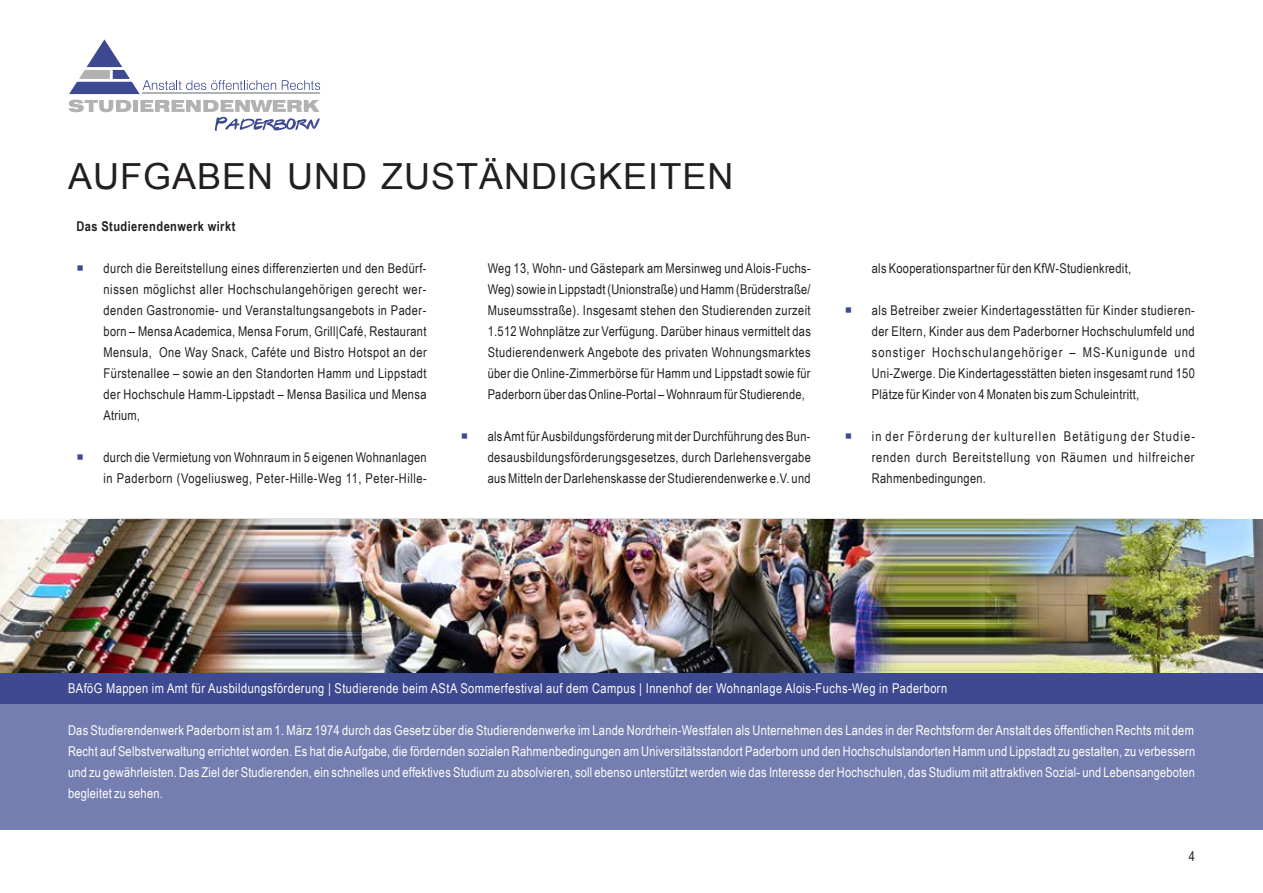
<style>
.page{position:relative;width:1263px;height:893px;background:#fff}
.page>*{position:absolute;margin:0;border:0;box-sizing:border-box;transform-origin:0 0}
.t1{font:36px "Arial";letter-spacing:.03em;color:#231f20}
.t2{font:13.5px/21px "Arial Narrow";letter-spacing:.025em;color:#231f20;text-align:justify}
.t3{font:13.5px/21px "Arial Narrow";letter-spacing:.035em;color:#fff;text-align:justify}
.t4{font:700 13.5px "Arial Narrow";letter-spacing:.035em;color:#231f20}
</style>
<div class="page">
<svg style="left:69px;top:100px;width:62px;height:12px"></svg>
<div style="left:133px;top:100px;width:5px;height:12px;background:#b0b2b3"></div>
<hr style="left:143px;top:93px;width:177px;height:1px;background:#b0b2b3">
<svg style="left:69px;top:39px;width:207px;height:55px"></svg>
<svg style="left:282px;top:80px;width:38px;height:10px"></svg>
<svg style="left:140px;top:100px;width:180px;height:31px"></svg>
<div style="left:0;top:704px;width:1263px;height:126px;background:#757eb0"></div>
<div style="left:0;top:672px;width:1263px;height:32px;background:#3d4990"></div>
<img style="left:0;top:584px;width:1263px;height:88px">
<img style="left:0;top:518px;width:1263px;height:66px">
<h1 class="t1" style="left:68px;top:153px;width:667px">AUFGABEN UND ZUSTÄNDIGKEITEN</h1>
<p class="t4" style="left:77px;top:216px;width:160px">Das Studierendenwerk wirkt</p>
<p class="t2" style="left:104px;top:257px;width:325px">durch die Bereitstellung eines differenzierten und den Bedürf&shy;nissen möglichst aller Hochschulangehörigen gerecht wer&shy;denden Gastronomie- und Veranstaltungsangebots in Pader&shy;born – Mensa Academica, Mensa Forum, Grill|Café, Restaurant Mensula, One Way Snack, Caféte und Bistro Hotspot an der Fürstenallee – sowie an den Standorten Hamm und Lippstadt der Hochschule Hamm-Lippstadt – Mensa Basilica und Mensa Atrium,</p>
<p class="t2" style="left:104px;top:446px;width:325px">durch die Vermietung von Wohnraum in 5 eigenen Wohnanlagen in Paderborn (Vogeliusweg, Peter-Hille-Weg 11, Peter-Hille-</p>
<p class="t2" style="left:488px;top:257px;width:325px">Weg 13, Wohn- und Gästepark am Mersinweg und Alois-Fuchs-Weg) sowie in Lippstadt (Unionstraße) und Hamm (Brüderstraße/ Museumsstraße). Insgesamt stehen den Studierenden zurzeit 1.512 Wohnplätze zur Verfügung. Darüber hinaus vermittelt das Studierendenwerk Angebote des privaten Wohnungsmarktes über die Online-Zimmerbörse für Hamm und Lippstadt sowie für Paderborn über das Online-Portal – Wohnraum für Studierende,</p>
<p class="t2" style="left:488px;top:425px;width:325px">als Amt für Ausbildungsförderung mit der Durchführung des Bun&shy;desausbildungsförderungsgesetzes, durch Darlehensvergabe aus Mitteln der Darlehenskasse der Studierendenwerke e.V. und</p>
<p class="t2" style="left:872px;top:257px;width:261px">als Kooperationspartner für den KfW-Studienkredit,</p>
<p class="t2" style="left:872px;top:299px;width:325px">als Betreiber zweier Kindertagesstätten für Kinder studieren&shy;der Eltern, Kinder aus dem Paderborner Hochschulumfeld und sonstiger Hochschulangehöriger – MS-Kunigunde und Uni‑Zwerge. Die Kindertagesstätten bieten insgesamt rund 150<br>Plätze für Kinder von 4 Monaten bis zum Schuleintritt,</p>
<p class="t2" style="left:872px;top:425px;width:325px">in der Förderung der kulturellen Betätigung der Studie&shy;renden durch Bereitstellung von Räumen und hilfreicher Rahmenbedingungen.</p>
<p class="t3" style="left:68px;top:677px;width:881px">BAföG Mappen im Amt für Ausbildungsförderung | Studierende beim AStA Sommerfestival auf dem Campus | Innenhof der Wohnanlage Alois-Fuchs-Weg in Paderborn</p>
<p class="t3" style="left:68px;top:719px;width:1129px">Das Studierendenwerk Paderborn ist am 1. März 1974 durch das Gesetz über die Studierendenwerke im Lande Nordrhein-Westfalen als Unternehmen des Landes in der Rechtsform der Anstalt des öffentlichen Rechts mit dem Recht auf Selbstverwaltung errichtet worden. Es hat die Aufgabe, die fördernden sozialen Rahmenbedingungen am Universitätsstandort Paderborn und den Hochschulstandorten Hamm und Lippstadt zu gestalten, zu verbessern und zu gewährleisten. Das Ziel der Studierenden, ein schnelles und effektives Studium zu absolvieren, soll ebenso unterstützt werden wie das Interesse der Hochschulen, das Studium mit attraktiven Sozial- und Lebensangeboten begleitet zu sehen.</p>
<p class="t2" style="left:1189px;top:845px;width:8px">4</p>
</div>
